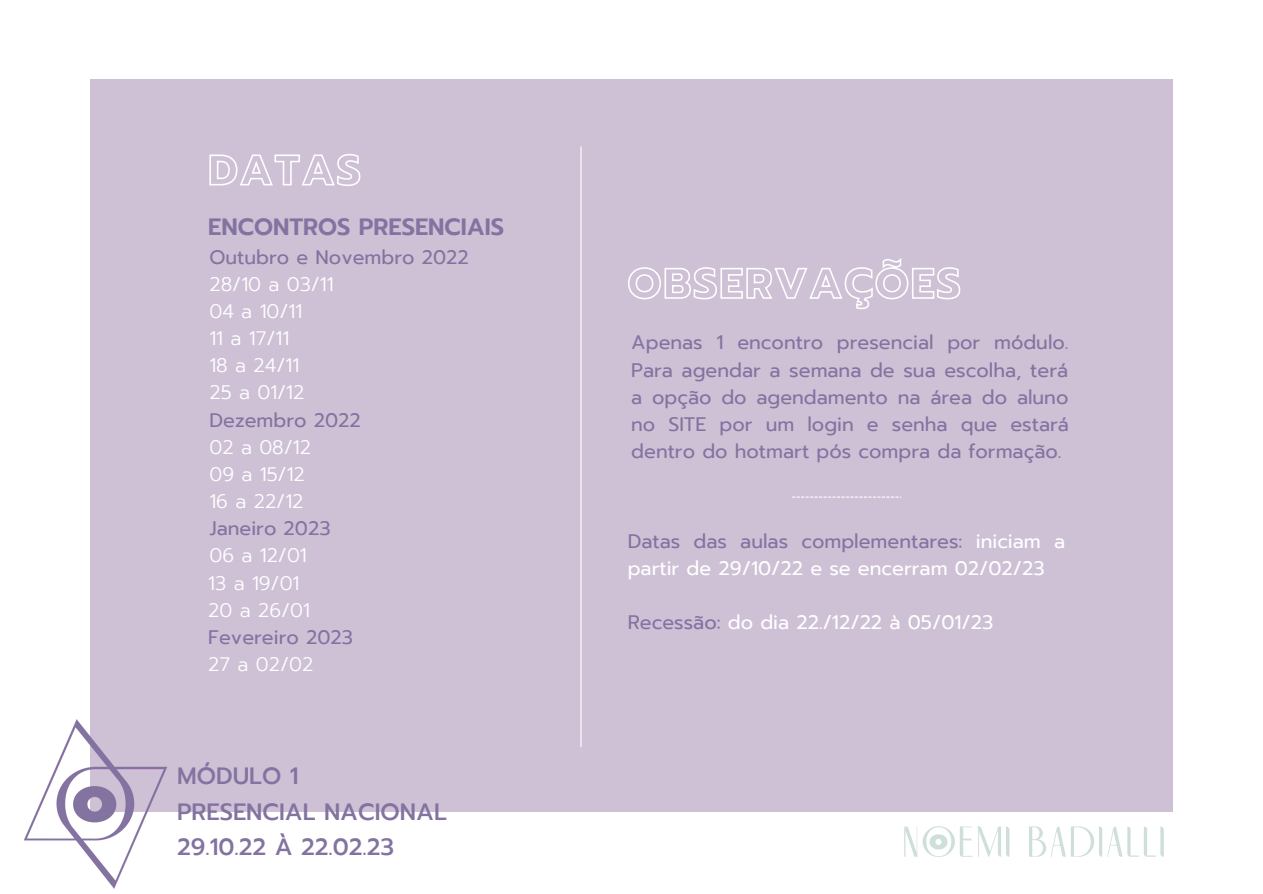
<style>
.page{position:relative;width:1263px;height:894px;background:#fff}
.page>*{position:absolute;margin:0;border:0;box-sizing:border-box;transform-origin:0 0}
.t1{font:500 23.55px/35.5px "Prompt";color:#8273a0}
.t2{font:600 23.55px "Prompt";color:#8273a0}
.t3{font:19.5px/27px "Prompt";color:#8273a0;text-align:justify}
.t4{font:19.5px/27px "Prompt";color:#fff}
.t5{font:300 19.5px/27px "Prompt";color:#fff}
.s1{color:#8273a0}
</style>
<div class="page">
<div style="left:90px;top:79px;width:1082px;height:733px;background:#cec1d6"></div>
<img style="left:904px;top:826px;width:260px;height:32px">
<svg style="left:209px;top:154px;width:152px;height:32px"></svg>
<svg style="left:628px;top:258px;width:333px;height:52px"></svg>
<hr style="left:580px;top:147px;width:1px;height:599px;background:#fff">
<svg style="left:792px;top:496px;width:109px;height:1px"></svg>
<img style="left:23px;top:719px;width:144px;height:170px">
<p class="t2" style="left:208px;top:209px;width:297px">ENCONTROS PRESENCIAIS</p>
<p class="t3" style="left:209px;top:244px;width:261px">Outubro e Novembro 2022</p>
<p class="t5" style="left:209px;top:271px;width:126px">28/10 a 03/11<br>04 a 10/11<br>11 a 17/11<br>18 a 24/11<br>25 a 01/12</p>
<p class="t3" style="left:209px;top:406px;width:153px">Dezembro 2022</p>
<p class="t5" style="left:209px;top:433px;width:103px">02 a 08/12<br>09 a 15/12<br>16 a 22/12</p>
<p class="t3" style="left:209px;top:514px;width:123px">Janeiro 2023</p>
<p class="t5" style="left:209px;top:541px;width:99px">06 a 12/01</p>
<p class="t5" style="left:208px;top:570px;width:103px">13 a 19/01<br>20 a 26/01</p>
<p class="t3" style="left:208px;top:624px;width:146px">Fevereiro 2023</p>
<p class="t5" style="left:208px;top:651px;width:107px">27 a 02/02</p>
<p class="t1" style="left:177px;top:758px;width:271px">MÓDULO 1<br>PRESENCIAL NACIONAL<br>29.10.22 À 22.02.23</p>
<p class="t3" style="left:631px;top:329px;width:439px">Apenas 1 encontro presencial por módulo.<br>Para agendar a semana de sua escolha, terá a opção do agendamento na área do aluno no SITE por um login e senha que estará dentro do hotmart pós compra da formação.</p>
<p class="t4" style="left:628px;top:527px;width:439px"><span class="s1">Datas das aulas complementares:</span> iniciam a partir de 29/10/22 e se encerram 02/02/23</p>
<p class="t4" style="left:628px;top:608px;width:367px"><span class="s1">Recessão:</span> do dia 22./12/22 à 05/01/23</p>
</div>
